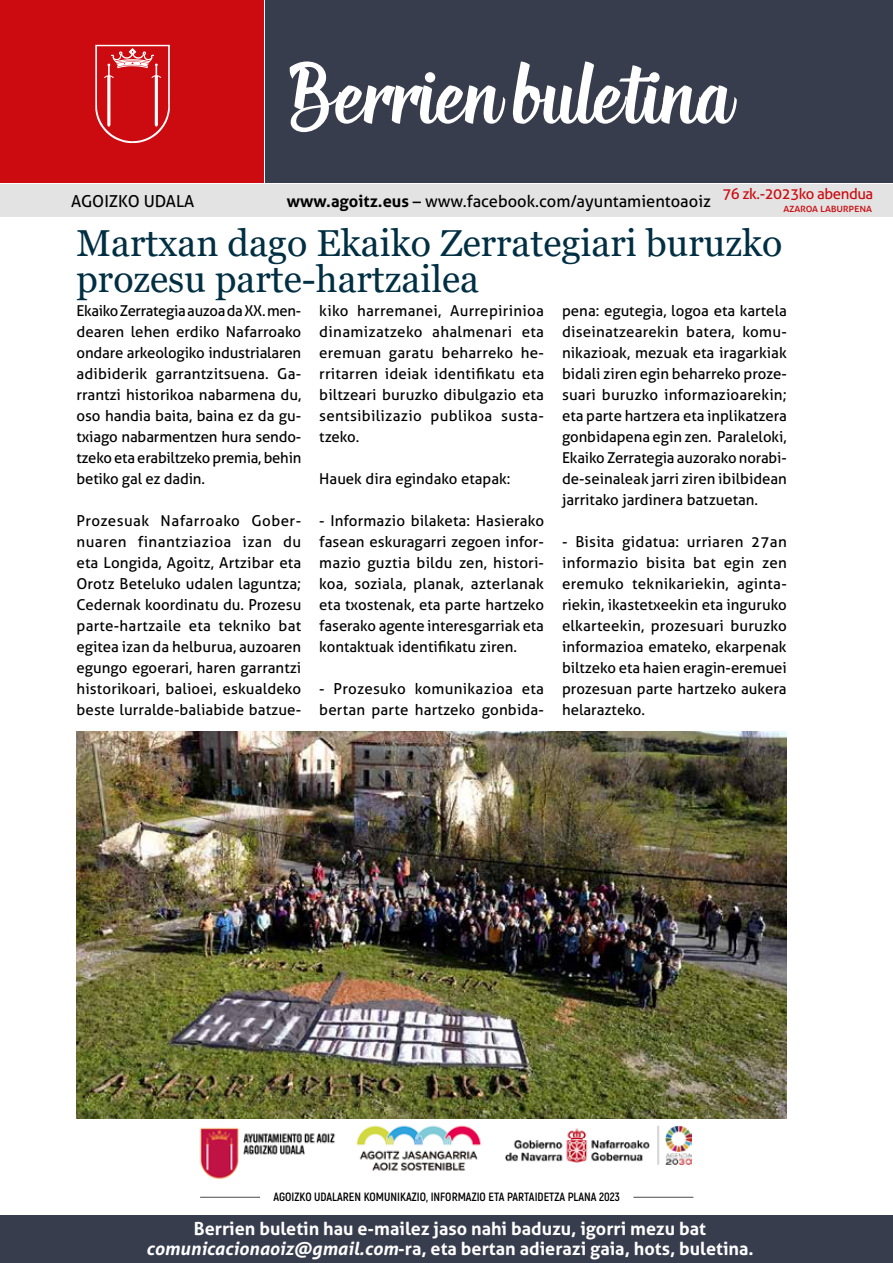
<style>
.page{position:relative;width:893px;height:1263px;background:#fff}
.page>*{position:absolute;margin:0;border:0;box-sizing:border-box;transform-origin:0 0}
.t1{font:108px "Deadhead Script";letter-spacing:.02em;color:#fff}
.t2{font:37.5px/36px "Georgia";color:#002e42}
.t3{font:700 18px/19.5px "Aller";color:#fff;text-align:center}
.t4{font:16.5px "Aller";color:#000}
.t5{font:15px/21px "Aller";color:#000;text-align:justify}
.t6{font:700 12px "Akrobat";color:#000}
.t7{font:11.25px "Aller";letter-spacing:-.015em;color:#cb0b0f}
.s1{font-weight:700}
.s2{font-style:italic}
</style>
<div class="page">
<div style="left:0;top:0;width:264px;height:182px;background:#cb0b0f"></div>
<div style="left:266px;top:0;width:627px;height:182px;background:#383d4e"></div>
<div style="left:0;top:185px;width:893px;height:32px;background:#e3e3e3"></div>
<svg style="left:95px;top:45px;width:75px;height:98px"></svg>
<div style="left:0;top:1215px;width:893px;height:48px;background:#383d4e"></div>
<img style="left:356px;top:1125px;width:125px;height:46px">
<img style="left:506px;top:1125px;width:186px;height:40px">
<img style="left:199px;top:1127px;width:137px;height:53px">
<hr style="left:200px;top:1197px;width:60px;height:1px;background:#4a4a49">
<hr style="left:633px;top:1197px;width:60px;height:1px;background:#4a4a49">
<img style="left:77px;top:731px;width:710px;height:388px">
<p class="t4" style="left:71px;top:191px;width:125px">AGOIZKO UDALA</p>
<h1 class="t1" style="left:290px;top:43px;width:440px">Berrien buletina</h1>
<p class="t4" style="left:287px;top:191px;width:588px"><span class="s1">www.agoitz.eus</span> – www.facebook.com/ayuntamientoaoiz <sup>76</sup> <sup>zk.-2023ko</sup> <sup>abendua</sup></p>
<p class="t7" style="left:784px;top:202px;width:90px">azaroa laburpena</p>
<h2 class="t2" style="left:77px;top:226px;width:707px">Martxan dago Ekaiko Zerrategiari buruzko prozesu parte-hartzailea</h2>
<p class="t5" style="left:77px;top:300px;width:226px">Ekaiko Zerrategia auzoa da XX. men&shy;dearen lehen erdiko Nafarroako ondare arkeologiko industrialaren adibiderik garrantzitsuena. Ga&shy;rrantzi historikoa nabarmena du, oso handia baita, baina ez da gu&shy;txiago nabarmentzen hura sendo&shy;tzeko eta erabiltzeko premia, behin betiko gal ez dadin.</p>
<p class="t5" style="left:77px;top:510px;width:226px">Prozesuak Nafarroako Gober&shy;nuaren finantziazioa izan du eta Longida, Agoitz, Artzibar eta Orotz Beteluko udalen laguntza; Cedernak koordinatu du. Prozesu parte-hartzaile eta tekniko bat egitea izan da helburua, auzoaren egungo egoerari, haren garrantzi historikoari, balioei, eskualdeko beste lurralde-baliabide batzue-</p>
<p class="t5" style="left:319px;top:300px;width:226px">kiko harremanei, Aurrepirinioa dinamizatzeko ahalmenari eta eremuan garatu beharreko he&shy;rritarren ideiak identifikatu eta biltzeari buruzko dibulgazio eta sentsibilizazio publikoa susta&shy;tzeko.</p>
<p class="t5" style="left:319px;top:468px;width:193px">Hauek dira egindako etapak:</p>
<p class="t5" style="left:319px;top:510px;width:226px">- Informazio bilaketa: Hasierako fasean eskuragarri zegoen infor&shy;mazio guztia bildu zen, histori&shy;koa, soziala, planak, azterlanak eta txostenak, eta parte hartzeko faserako agente interesgarriak eta kontaktuak identifikatu ziren.</p>
<p class="t5" style="left:319px;top:678px;width:226px">- Prozesuko komunikazioa eta bertan parte hartzeko gonbida-</p>
<p class="t5" style="left:562px;top:300px;width:226px">pena: egutegia, logoa eta kartela diseinatzearekin batera, komu&shy;nikazioak, mezuak eta iragarkiak bidali ziren egin beharreko proze&shy;suari buruzko informazioarekin; eta parte hartzera eta inplikatzera gonbidapena egin zen. Paraleloki, Ekaiko Zerrategia auzorako norabi&shy;de-seinaleak jarri ziren ibilbidean jarritako jardinera batzuetan.</p>
<p class="t5" style="left:562px;top:531px;width:226px">- Bisita gidatua: urriaren 27an informazio bisita bat egin zen eremuko teknikariekin, aginta&shy;riekin, ikastetxeekin eta inguruko elkarteekin, prozesuari buruzko informazioa emateko, ekarpenak biltzeko eta haien eragin-eremuei prozesuan parte hartzeko aukera helarazteko.</p>
<p class="t6" style="left:274px;top:1189px;width:348px">AGOIZKO UDALAREN KOMUNIKAZIO, INFORMAZIO ETA PARTAIDETZA PLANA 2023</p>
<p class="t3" style="left:146px;top:1219px;width:609px">Berrien buletin hau e-mailez jaso nahi baduzu, igorri mezu bat <span class="s2">comunicacionaoiz@gmail.com</span>-ra, eta bertan adierazi gaia, hots, buletina.</p>
</div>
